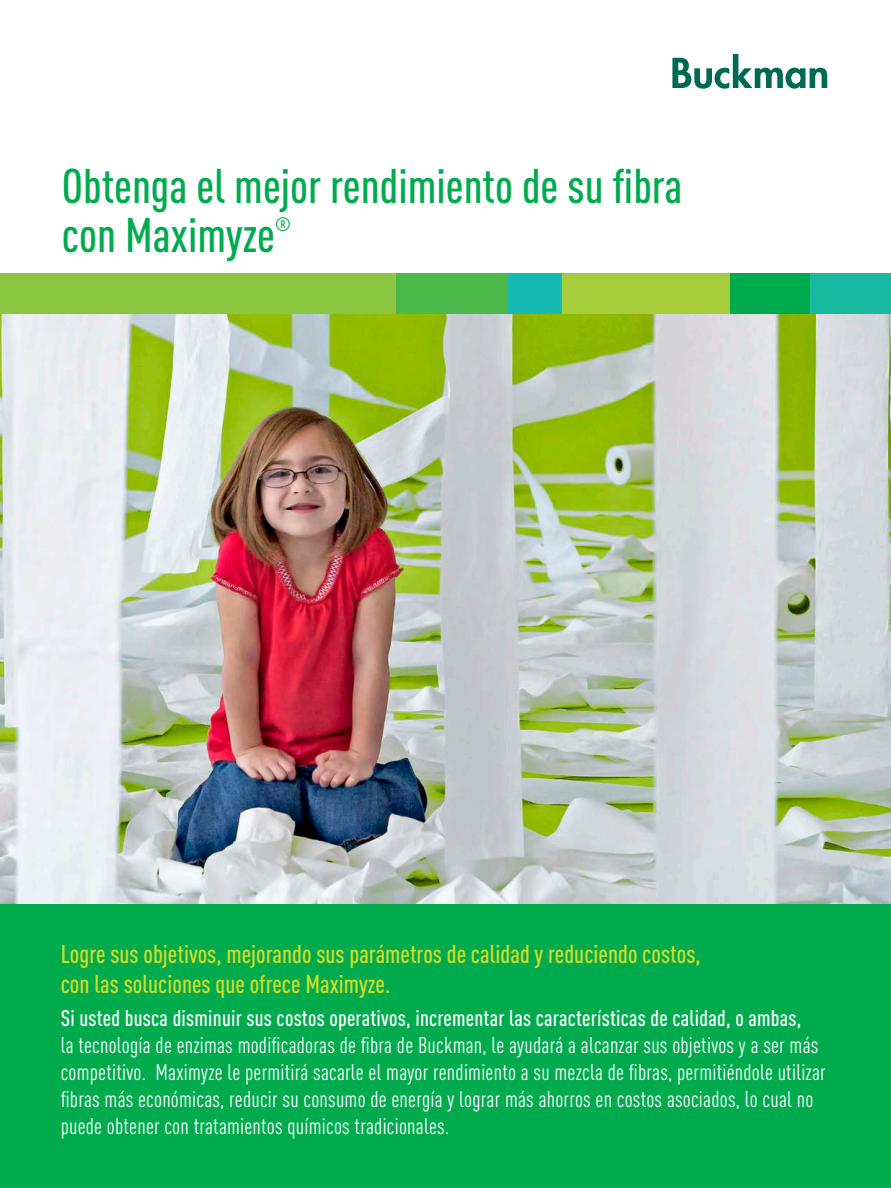
<style>
.page{position:relative;width:891px;height:1188px;background:#fff}
.page>*{position:absolute;margin:0;border:0;box-sizing:border-box;transform-origin:0 0}
.t1{font:500 48px/49.5px "DIN Cond";color:#00ab4e}
.t2{font:500 25.5px/30px "DIN Cond";color:#d2dd28}
.t3{font:22.5px/27px "DIN Cond";letter-spacing:.01em;color:#fff}
.t4{font:500 22.5px "DIN Cond";letter-spacing:.01em;color:#fff}
.t5{font:500 19.2px "DIN Cond";color:#00ab4e}
</style>
<div class="page">
<img style="left:0;top:305px;width:891px;height:599px">
<div style="left:0;top:273px;width:396px;height:41px;background:#8bc640"></div>
<div style="left:396px;top:273px;width:112px;height:41px;background:#4cb84a"></div>
<div style="left:508px;top:273px;width:54px;height:41px;background:#15bbb3"></div>
<div style="left:810px;top:273px;width:81px;height:41px;background:#17baa1"></div>
<div style="left:562px;top:273px;width:168px;height:41px;background:#a6ce3b"></div>
<div style="left:731px;top:273px;width:79px;height:41px;background:#00ab4e"></div>
<svg style="left:672px;top:54px;width:155px;height:35px"></svg>
<div style="left:0;top:904px;width:891px;height:284px;background:#00ab4e"></div>
<h1 class="t1" style="left:62px;top:160px;width:622px">Obtenga el mejor rendimiento de su fibra con Maximyze</h1>
<p class="t5" style="left:275px;top:212px;width:18px">®</p>
<p class="t2" style="left:61px;top:938px;width:642px">Logre sus objetivos, mejorando sus parámetros de calidad y reduciendo costos, con las soluciones que ofrece Maximyze.</p>
<p class="t4" style="left:61px;top:1005px;width:742px">Si usted busca disminuir sus costos operativos, incrementar las características de calidad, o ambas,</p>
<p class="t3" style="left:61px;top:1031px;width:767px">la tecnología de enzimas modificadoras de fibra de Buckman, le ayudará a alcanzar sus objetivos y a ser más competitivo. Maximyze le permitirá sacarle el mayor rendimiento a su mezcla de fibras, permitiéndole utilizar fibras más económicas, reducir su consumo de energía y lograr más ahorros en costos asociados, lo cual no puede obtener con tratamientos químicos tradicionales.</p>
</div>
